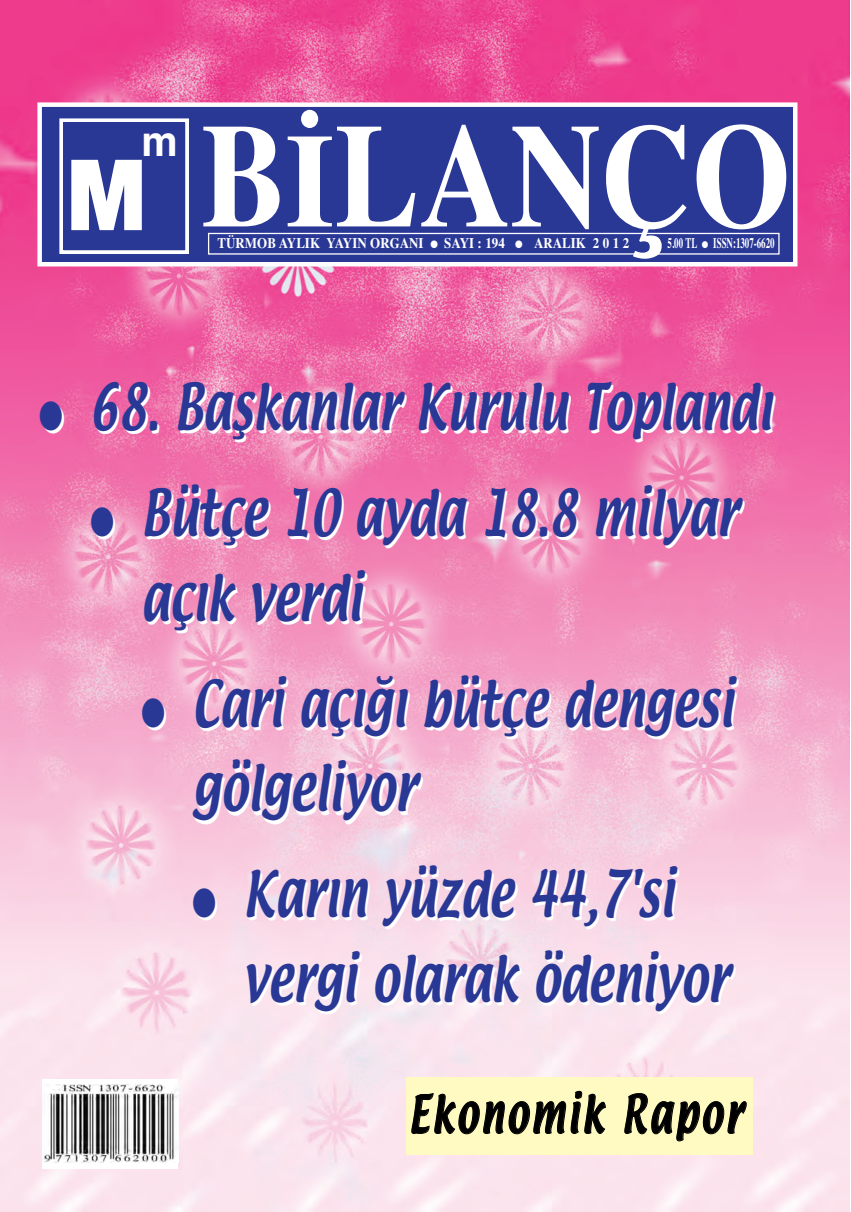
<style>
.page{position:relative;width:851px;height:1212px;background:#fff}
.page>*{position:absolute;margin:0;border:0;box-sizing:border-box;transform-origin:0 0}
.t1{font:900 98.55px "Helvetica Neue";color:#fff;scale:.86 1}
.t2{font:56.4px/84.6px "Textile TU Regular";color:#293795;scale:.75 1}
.t3{font:46.35px "Textile TU Regular";letter-spacing:.085em;color:#000;scale:.73 1}
.t4{font:700 42px "Helvetica TU";color:#fff}
.t5{font:700 14.7px "Times TU";color:#fff;scale:.89 1}
.t6{font:700 14.7px "Times TU";color:#fff;scale:.61 1}
</style>
<div class="page">
<img style="left:0;top:0;width:849px;height:1211px">
<div style="left:40px;top:105px;width:755px;height:159px;background:#293795"></div>
<div style="left:37px;top:102px;width:760px;height:164px;border:4px solid #fff"></div>
<div style="left:59px;top:118px;width:130px;height:136px;border:4px solid #fff"></div>
<div style="left:64px;top:123px;width:121px;height:127px;background:#293795"></div>
<div style="left:407px;top:1077px;width:346px;height:78px;background:#fffac1"></div>
<div style="left:208px;top:233px;width:571px;height:22px;border:1px solid #fff"></div>
<svg style="left:203px;top:127px;width:76px;height:99px"></svg>
<svg style="left:287px;top:110px;width:128px;height:116px"></svg>
<svg style="left:421px;top:125px;width:177px;height:104px"></svg>
<svg style="left:606px;top:125px;width:80px;height:134px"></svg>
<svg style="left:696px;top:124px;width:90px;height:105px"></svg>
<div style="left:42px;top:1079px;width:136px;height:89px;background:#fff"></div>
<img style="left:43px;top:1085px;width:135px;height:78px">
<p class="t4" style="left:141px;top:117px;width:38px">m</p>
<h1 class="t1" style="left:67px;top:160px;width:94px">M</h1>
<p class="t5" style="left:217px;top:234px;width:464px">TÜRMOB AYLIK YAYIN ORGANI ● SAYI : 194 ● ARALIK 2 0 1 2</p>
<p class="t6" style="left:667px;top:234px;width:177px">5.00 TL ● ISSN:1307-6620</p>
<p class="t2" style="left:39px;top:368px;width:978px">● 68. Başkanlar Kurulu Toplandı</p>
<p class="t2" style="left:141px;top:474px;width:796px;text-indent:-51px">● Bütçe 10 ayda 18.8 milyar açık verdi</p>
<p class="t2" style="left:192px;top:665px;width:722px;text-indent:-51px">● Cari açığı bütçe dengesi gölgeliyor</p>
<p class="t2" style="left:243px;top:855px;width:648px;text-indent:-51px">● Karın yüzde 44,7'si vergi olarak ödeniyor</p>
<p class="t3" style="left:409px;top:1090px;width:458px">Ekonomik Rapor</p>
</div>
